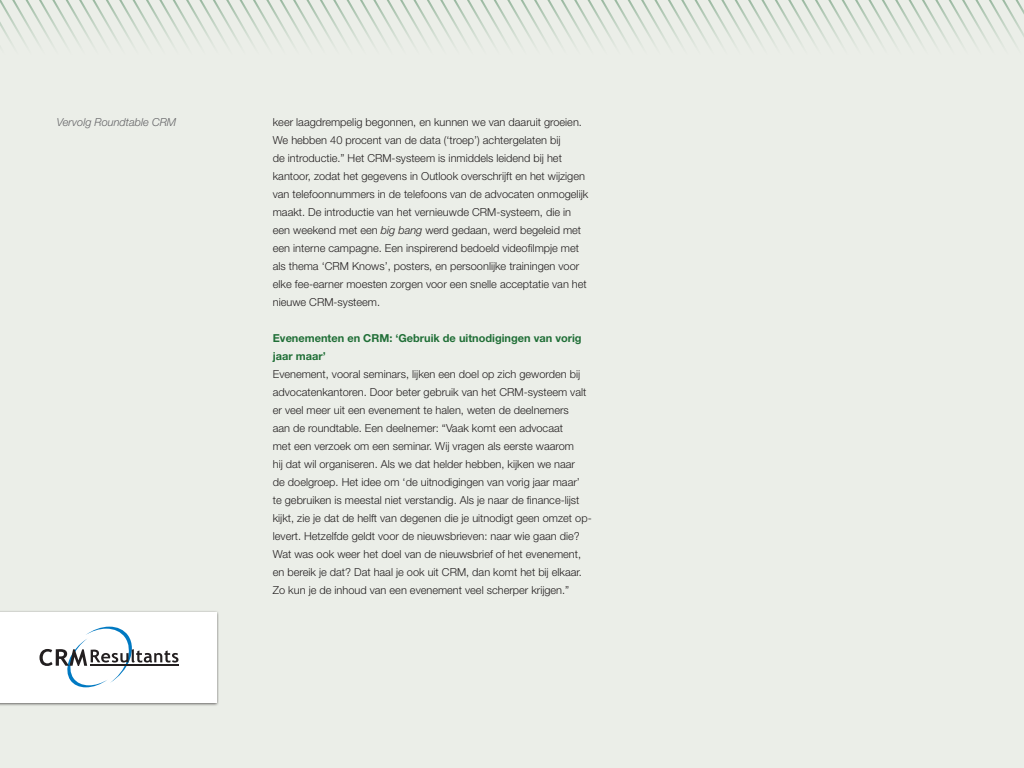
<style>
.page{position:relative;width:1024px;height:768px;background:#ebeee8}
.page>*{position:absolute;margin:0;border:0;box-sizing:border-box;transform-origin:0 0}
.t1{font:300 11px/18px "Helvetica Neue LT Pro";color:#231f20}
.t2{font:700 11px/18px "Helvetica Neue LT Pro";color:#206f37}
.t3{font:italic 300 11px "Helvetica Neue LT Pro";color:#636366}
.s1{font-style:italic}
</style>
<div class="page">
<svg style="left:0;top:0;width:1024px;height:45px"></svg>
<div style="left:0;top:610px;width:219px;height:96px;background:#231f20;opacity:.75"></div>
<div style="left:0;top:612px;width:216px;height:90px;background:#fff"></div>
<svg style="left:39px;top:627px;width:139px;height:60px"></svg>
<hr style="left:90px;top:665px;width:89px;height:1px;background:#231f20">
<p class="t3" style="left:57px;top:115px;width:121px">Vervolg Roundtable CRM</p>
<p class="t1" style="left:273px;top:113px;width:317px">keer laagdrempelig begonnen, en kunnen we van daaruit groeien.<br>We hebben 40 procent van de data (‘troep’) achtergelaten bij<br>de introductie.” Het CRM-systeem is inmiddels leidend bij het kantoor, zodat het gegevens in Outlook overschrijft en het wijzigen van telefoonnummers in de telefoons van de advocaten onmogelijk maakt. De introductie van het vernieuwde CRM-systeem, die in een weekend met een <span class="s1">big bang</span> werd gedaan, werd begeleid met een interne campagne. Een inspirerend bedoeld videofilmpje met als thema ‘CRM Knows’, posters, en persoonlijke trainingen voor elke fee-earner moesten zorgen voor een snelle acceptatie van het nieuwe CRM-systeem.</p>
<p class="t2" style="left:273px;top:329px;width:310px">Evenementen en CRM: ‘Gebruik de uitnodigingen van vorig jaar maar’</p>
<p class="t1" style="left:273px;top:365px;width:320px">Evenement, vooral seminars, lijken een doel op zich geworden bij advocatenkantoren. Door beter gebruik van het CRM-systeem valt er veel meer uit een evenement te halen, weten de deelnemers<br>aan de roundtable. Een deelnemer: “Vaak komt een advocaat<br>met een verzoek om een seminar. Wij vragen als eerste waarom<br>hij dat wil organiseren. Als we dat helder hebben, kijken we naar<br>de doelgroep. Het idee om ‘de uitnodigingen van vorig jaar maar’<br>te gebruiken is meestal niet verstandig. Als je naar de finance-lijst kijkt, zie je dat de helft van degenen die je uitnodigt geen omzet op&shy;levert. Hetzelfde geldt voor de nieuwsbrieven: naar wie gaan die?<br>Wat was ook weer het doel van de nieuwsbrief of het evenement, en bereik je dat? Dat haal je ook uit CRM, dan komt het bij elkaar.<br>Zo kun je de inhoud van een evenement veel scherper krijgen.”</p>
</div>
